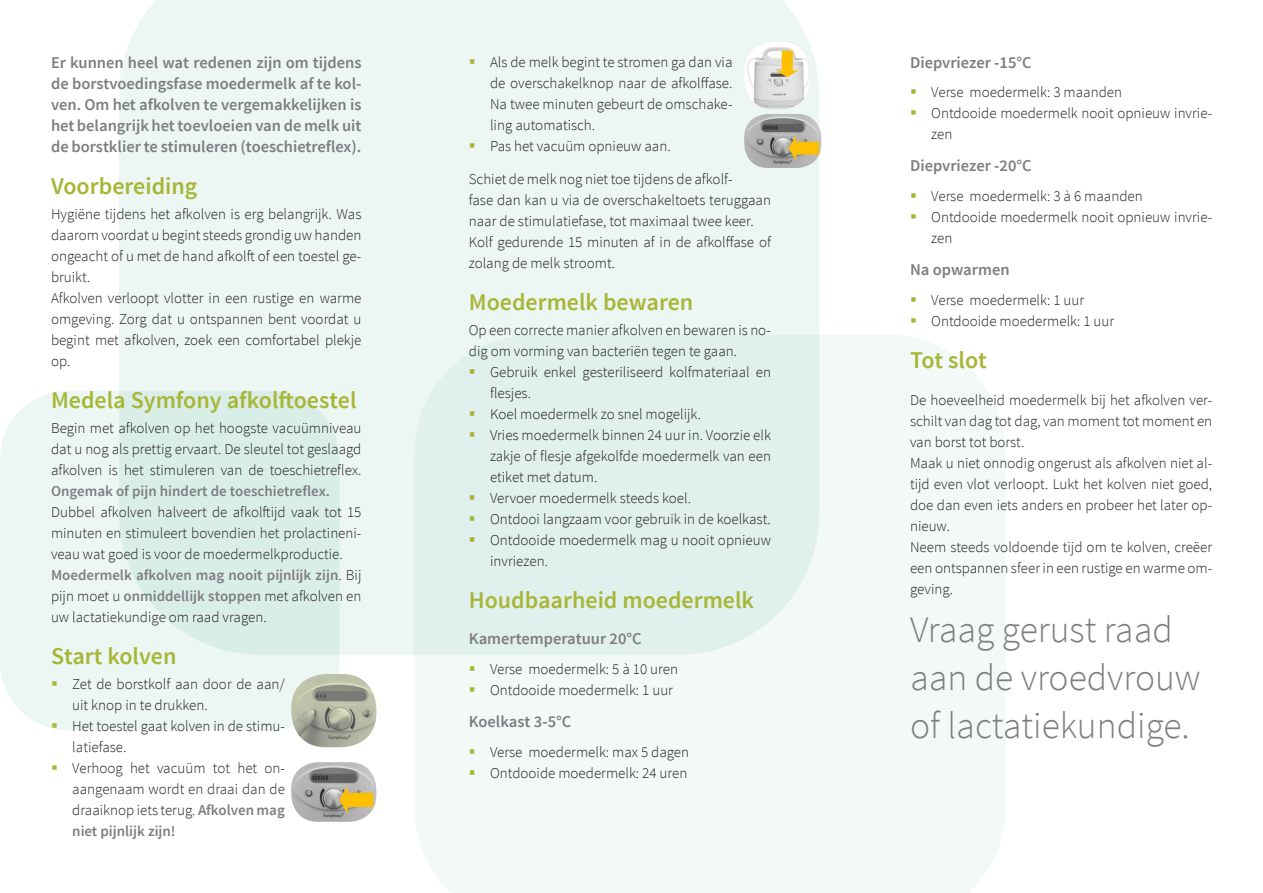
<style>
.page{position:relative;width:1263px;height:893px;background:#fff}
.page>*{position:absolute;margin:0;border:0;box-sizing:border-box;transform-origin:0 0}
.grote_titel{font:300 37.5px/48px "Source Sans Pro";color:#7d7e81}
.titel{font:600 24px "Source Sans Pro";color:#a8b637}
.inleiding{font:600 16.5px/21px "Source Sans Pro";color:#7d7e81;text-align:justify}
.ondertitel{font:600 16.5px "Source Sans Pro";color:#7d7e81}
.body{font:300 15px/21px "Source Sans Pro";color:#231f20;text-align:justify}
.body-2{font:600 15px/21px "Source Sans Pro";color:#7d7e81;text-align:justify}
.s1{font-weight:600;color:#7d7e81}
.s2{font-weight:300;color:#231f20}
</style>
<div class="page">
<div style="left:119px;top:0;width:700px;height:655px;background:#ecf6f3"></div>
<svg style="left:0;top:391px;width:339px;height:339px;background:#e3f2ee"></svg>
<svg style="left:414px;top:334px;width:591px;height:559px;fill:#f2f9f7"></svg>
<img style="left:291px;top:674px;width:85px;height:73px">
<img style="left:744px;top:41px;width:66px;height:68px">
<img style="left:744px;top:114px;width:77px;height:54px">
<img style="left:291px;top:762px;width:85px;height:60px">
<svg style="left:52px;top:682px;width:5px;height:4px"></svg>
<svg style="left:52px;top:724px;width:5px;height:4px"></svg>
<svg style="left:470px;top:59px;width:4px;height:4px"></svg>
<svg style="left:470px;top:143px;width:4px;height:4px"></svg>
<svg style="left:470px;top:369px;width:4px;height:5px"></svg>
<svg style="left:470px;top:411px;width:4px;height:5px"></svg>
<svg style="left:470px;top:432px;width:4px;height:5px"></svg>
<svg style="left:470px;top:495px;width:4px;height:5px"></svg>
<svg style="left:470px;top:516px;width:4px;height:5px"></svg>
<svg style="left:470px;top:537px;width:4px;height:5px"></svg>
<svg style="left:470px;top:666px;width:4px;height:5px"></svg>
<svg style="left:470px;top:687px;width:4px;height:5px"></svg>
<svg style="left:470px;top:749px;width:4px;height:4px"></svg>
<svg style="left:470px;top:770px;width:4px;height:4px"></svg>
<p class="inleiding" style="left:51px;top:52px;width:312px">Er kunnen heel wat redenen zijn om tijdens de borstvoedingsfase moedermelk af te kol&shy;ven. Om het afkolven te vergemakkelijken is het belangrijk het toevloeien van de melk uit de borstklier te stimuleren (toeschietreflex).</p>
<p class="titel" style="left:51px;top:171px;width:148px">Voorbereiding</p>
<p class="body" style="left:51px;top:204px;width:312px">Hygiëne tijdens het afkolven is erg belangrijk. Was daarom voordat u begint steeds grondig uw handen ongeacht of u met de hand afkolft of een toestel ge&shy;bruikt.</p>
<p class="body" style="left:51px;top:288px;width:312px">Afkolven verloopt vlotter in een rustige en warme omgeving. Zorg dat u ontspannen bent voordat u begint met afkolven, zoek een comfortabel plekje op.</p>
<p class="titel" style="left:51px;top:385px;width:307px">Medela Symfony afkolftoestel</p>
<p class="body" style="left:51px;top:418px;width:312px">Begin met afkolven op het hoogste vacuümniveau dat u nog als prettig ervaart. De sleutel tot geslaagd afkolven is het stimuleren van de toeschietreflex.<br><span class="s1">Ongemak of pijn hindert de toeschietreflex.</span></p>
<p class="body" style="left:51px;top:502px;width:312px">Dubbel afkolven halveert de afkolftijd vaak tot 15 minuten en stimuleert bovendien het prolactineni&shy;veau wat goed is voor de moedermelkproductie.</p>
<p class="body-2" style="left:51px;top:565px;width:312px">Moedermelk afkolven mag nooit pijnlijk zijn<span class="s2">. Bij pijn moet u</span> onmiddellijk stoppen <span class="s2">met afkolven en uw lactatiekundige om raad vragen.</span></p>
<p class="titel" style="left:51px;top:641px;width:127px">Start kolven</p>
<p class="body" style="left:72px;top:674px;width:214px">Zet de borstkolf aan door de aan/ uit knop in te drukken.</p>
<p class="body" style="left:72px;top:716px;width:214px">Het toestel gaat kolven in de stimu&shy;latiefase.</p>
<p class="body" style="left:72px;top:758px;width:214px">Verhoog het vacuüm tot het on&shy;aangenaam wordt en draai dan de draaiknop iets terug. <span class="s1">Afkolven mag niet pijnlijk zijn!</span></p>
<p class="body" style="left:490px;top:51px;width:244px">Als de melk begint te stromen ga dan via de overschakelknop naar de afkolffase.<br>Na twee minuten gebeurt de omschake&shy;ling automatisch.</p>
<p class="body" style="left:490px;top:135px;width:182px">Pas het vacuüm opnieuw aan.</p>
<p class="body" style="left:469px;top:168px;width:304px;text-align:left">Schiet de melk nog niet toe tijdens de afkolf-<br>fase dan kan u via de overschakeltoets teruggaan naar de stimulatiefase, tot maximaal twee keer.</p>
<p class="body" style="left:469px;top:231px;width:304px">Kolf gedurende 15 minuten af in de afkolffase of zolang de melk stroomt.</p>
<p class="titel" style="left:469px;top:286px;width:226px">Moedermelk bewaren</p>
<p class="body" style="left:469px;top:319px;width:304px">Op een correcte manier afkolven en bewaren is no&shy;dig om vorming van bacteriën tegen te gaan.</p>
<p class="body" style="left:490px;top:361px;width:282px">Gebruik enkel gesteriliseerd kolfmateriaal en flesjes.</p>
<p class="body" style="left:490px;top:403px;width:213px">Koel moedermelk zo snel mogelijk.</p>
<p class="body" style="left:490px;top:424px;width:282px">Vries moedermelk binnen 24 uur in. Voorzie elk zakje of flesje afgekolfde moedermelk van een etiket met datum.</p>
<p class="body" style="left:490px;top:487px;width:202px">Vervoer moedermelk steeds koel.</p>
<p class="body" style="left:490px;top:508px;width:282px">Ontdooi langzaam voor gebruik in de koelkast.</p>
<p class="body" style="left:490px;top:529px;width:282px">Ontdooide moedermelk mag u nooit opnieuw invriezen.</p>
<p class="titel" style="left:469px;top:585px;width:287px">Houdbaarheid moedermelk</p>
<p class="ondertitel" style="left:469px;top:628px;width:174px">Kamertemperatuur 20°C</p>
<p class="body" style="left:490px;top:658px;width:189px">Verse moedermelk: 5 à 10 uren</p>
<p class="body" style="left:490px;top:679px;width:184px">Ontdooide moedermelk: 1 uur</p>
<p class="ondertitel" style="left:469px;top:711px;width:104px">Koelkast 3-5°C</p>
<p class="body" style="left:490px;top:741px;width:201px">Verse moedermelk: max 5 dagen</p>
<p class="body" style="left:490px;top:762px;width:199px">Ontdooide moedermelk: 24 uren</p>
<p class="ondertitel" style="left:910px;top:52px;width:123px">Diepvriezer -15°C</p>
<p class="body" style="left:931px;top:82px;width:192px">Verse moedermelk: 3 maanden</p>
<p class="body" style="left:931px;top:103px;width:282px">Ontdooide moedermelk nooit opnieuw invrie&shy;zen</p>
<p class="ondertitel" style="left:910px;top:156px;width:123px">Diepvriezer -20°C</p>
<p class="body" style="left:931px;top:186px;width:213px">Verse moedermelk: 3 à 6 maanden</p>
<p class="body" style="left:931px;top:207px;width:282px">Ontdooide moedermelk nooit opnieuw invrie&shy;zen</p>
<p class="ondertitel" style="left:910px;top:259px;width:101px">Na opwarmen</p>
<p class="body" style="left:931px;top:289px;width:154px">Verse moedermelk: 1 uur</p>
<p class="body" style="left:931px;top:310px;width:184px">Ontdooide moedermelk: 1 uur</p>
<p class="titel" style="left:910px;top:345px;width:78px">Tot slot</p>
<p class="body" style="left:910px;top:390px;width:304px">De hoeveelheid moedermelk bij het afkolven ver&shy;schilt van dag tot dag, van moment tot moment en van borst tot borst.</p>
<p class="body" style="left:910px;top:453px;width:304px">Maak u niet onnodig ongerust als afkolven niet al&shy;tijd even vlot verloopt. Lukt het kolven niet goed, doe dan even iets anders en probeer het later op&shy;nieuw.</p>
<p class="body" style="left:910px;top:537px;width:304px">Neem steeds voldoende tijd om te kolven, creëer een ontspannen sfeer in een rustige en warme om&shy;geving.</p>
<p class="grote_titel" style="left:910px;top:606px;width:292px">Vraag gerust raad aan de vroedvrouw of lactatiekundige.</p>
</div>
